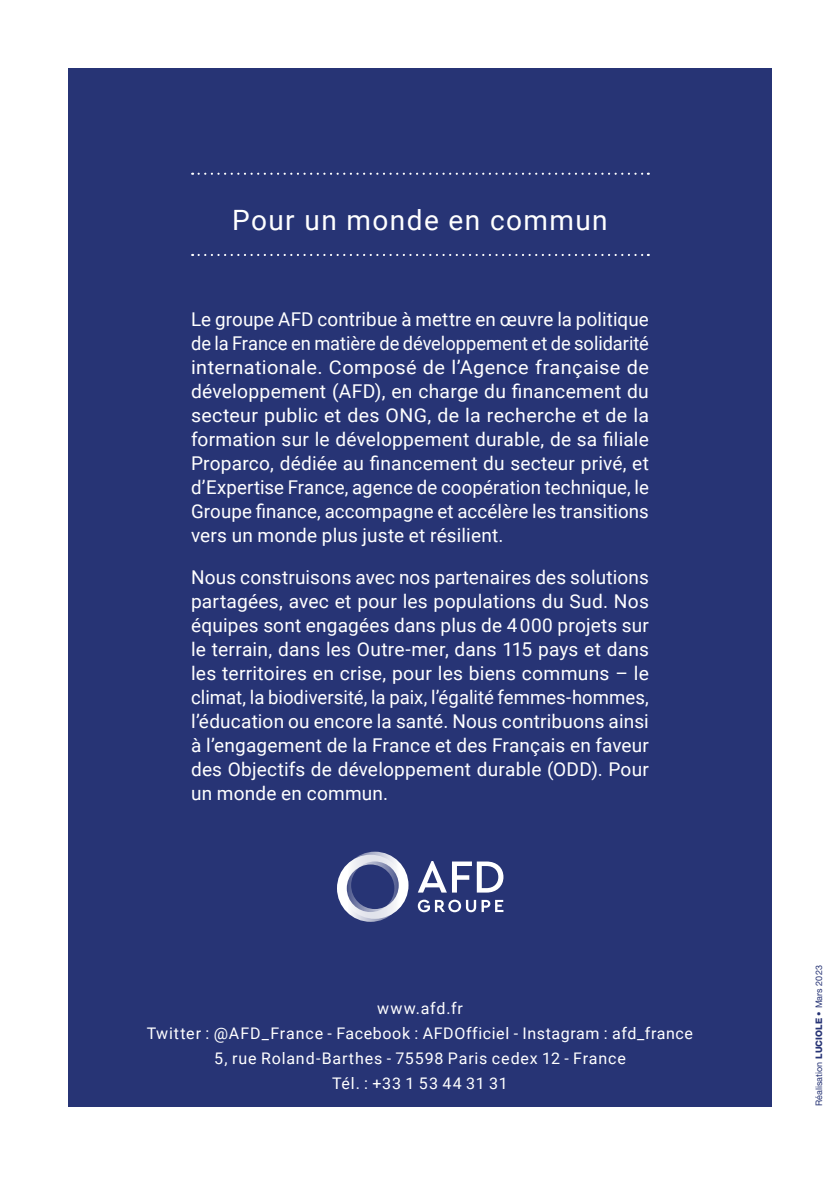
<style>
.page{position:relative;width:840px;height:1191px;background:#fff}
.page>*{position:absolute;margin:0;border:0;box-sizing:border-box;transform-origin:0 0}
.t1{font:28px "Roboto";letter-spacing:.05em;color:#fff}
.t2{font:19px/24px "Roboto";letter-spacing:.01em;color:#fff;text-align:justify}
.t3{font:16px/24.8px "Roboto";letter-spacing:.045em;color:#fff;text-align:center}
.t4{font:9px "Helvetica Neue LT Std";letter-spacing:.005em;color:#273475}
.s1{font-weight:800}
</style>
<div class="page">
<div style="left:68px;top:68px;width:703px;height:1038px;background:#273475"></div>
<svg style="left:192px;top:254px;width:456px;height:2px"></svg>
<svg style="left:192px;top:173px;width:456px;height:2px"></svg>
<svg style="left:337px;top:851px;width:71px;height:71px"></svg>
<svg style="left:418px;top:861px;width:85px;height:31px"></svg>
<svg style="left:417px;top:899px;width:86px;height:13px"></svg>
<h1 class="t1" style="left:232px;top:200px;width:377px">Pour un monde en commun</h1>
<p class="t2" style="left:191px;top:307px;width:459px">Le groupe AFD contribue à mettre en œuvre la politique de la France en matière de développement et de solidarité internationale. Composé de l’Agence française de développement (AFD), en charge du financement du secteur public et des ONG, de la recherche et de la formation sur le développement durable, de sa filiale Proparco, dédiée au financement du secteur privé, et d’Expertise France, agence de coopération technique, le Groupe finance, accompagne et accélère les transitions vers un monde plus juste et résilient.</p>
<p class="t2" style="left:191px;top:565px;width:459px">Nous construisons avec nos partenaires des solutions partagées, avec et pour les populations du Sud. Nos équipes sont engagées dans plus de 4 000 projets sur le terrain, dans les Outre-mer, dans 115 pays et dans les territoires en crise, pour les biens communs – le climat, la biodiversité, la paix, l’égalité femmes-hommes, l’éducation ou encore la santé. Nous contribuons ainsi à l’engagement de la France et des Français en faveur des Objectifs de développement durable (ODD). Pour un monde en commun.</p>
<p class="t3" style="left:147px;top:995px;width:547px">www.afd.fr<br>Twitter : @AFD_France - Facebook : AFDOfficiel - Instagram : afd_france 5, rue Roland-Barthes - 75598 Paris cedex 12 - France<br>Tél. : +33 1 53 44 31 31</p>
<p class="t4" style="left:813px;top:1106px;width:142px;rotate:-90deg">Réalisation <span class="s1">LUCIOLE</span> • Mars 2023</p>
</div>
